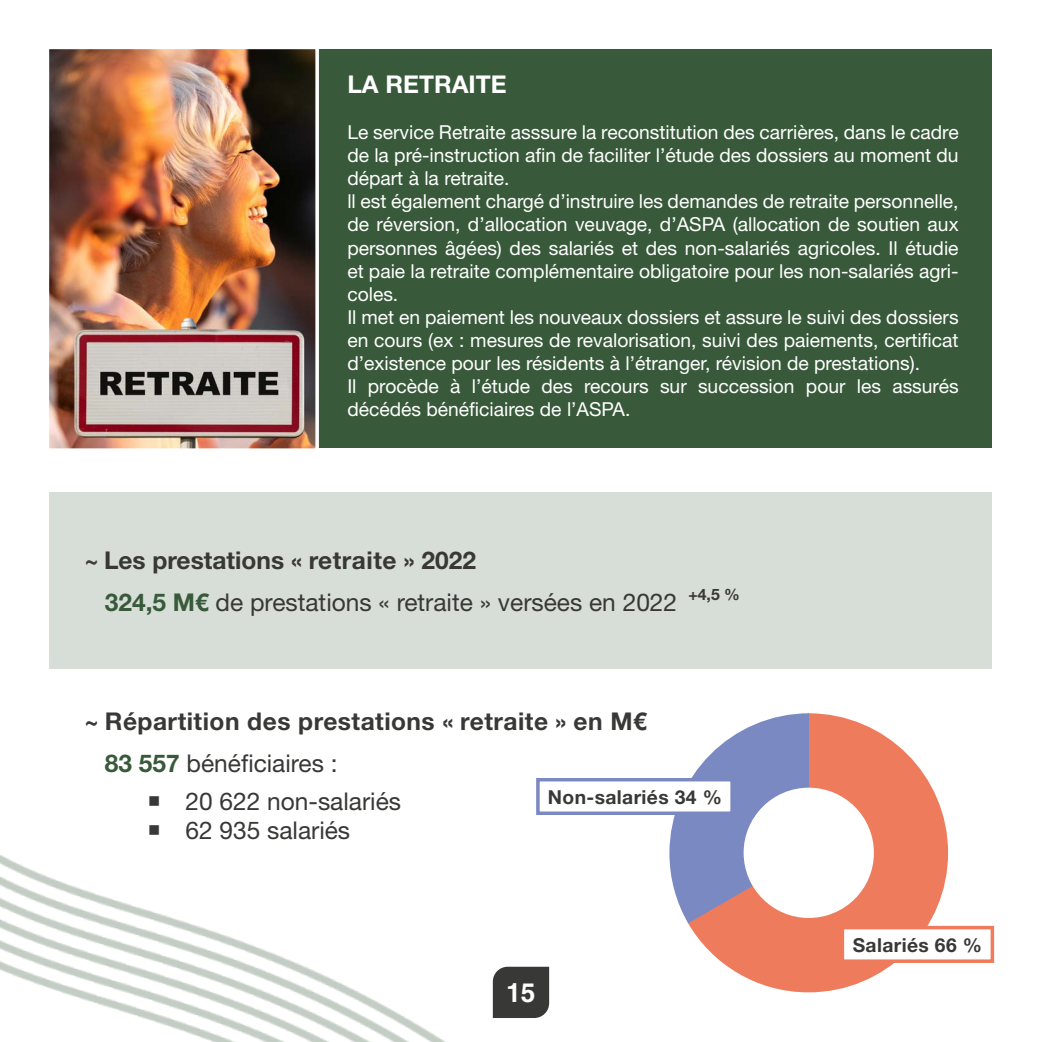
<style>
.page{position:relative;width:1042px;height:1042px;background:#fff}
.page>*{position:absolute;margin:0;border:0;box-sizing:border-box;transform-origin:0 0}
.t1{font:700 26.25px "Helvetica";color:#fff}
.t2{font:24.5px/42px "Helvetica Neue LT Std";color:#383836}
.t3{font:700 24.5px/42px "Helvetica Neue LT Std";letter-spacing:.02em;color:#383836}
.t4{font:700 24.5px "Helvetica Neue LT Std";color:#fff}
.t5{font:19.25px/23.1px "Helvetica Neue LT Std";color:#fff}
.t6{font:700 19.25px "Helvetica Neue LT Std";letter-spacing:.02em;color:#383836}
.s1{font-family:"Helvetica";font-weight:700;color:#3f3f40}
.s2{font-weight:700}
.s3{font-weight:700;color:#385a3a}
.s4{font-family:"Helvetica"}
.s5{color:#385a3a}
.s6{font-weight:400}
</style>
<div class="page">
<img style="left:0;top:855px;width:493px;height:187px">
<div style="left:50px;top:493px;width:942px;height:176px;background:#d7ded8"></div>
<div style="left:321px;top:50px;width:671px;height:398px;background:#385a3a"></div>
<img style="left:49px;top:49px;width:272px;height:400px">
<svg style="left:688px;top:713px;width:260px;height:279px;fill:#ef7b5d"></svg>
<div style="left:743px;top:787px;width:131px;height:131px;background:#fff;border-radius:50%"></div>
<svg style="left:70px;top:713px;width:739px;height:210px"></svg>
<svg style="left:839px;top:924px;width:156px;height:40px"></svg>
<div style="left:493px;top:966px;width:56px;height:52px;background:#383836"></div>
<p class="t4" style="left:347px;top:69px;width:161px">LA RETRAITE</p>
<p class="t5" style="left:347px;top:120px;width:613px">Le service Retraite asssure la reconstitution des carrières, dans le cadre de la pré-instruction afin de faciliter l’étude des dossiers au moment du départ à la retraite.<br>ll est également chargé d’instruire les demandes de retraite personnelle, de réversion, d’allocation veuvage, d’ASPA (allocation de soutien aux personnes âgées) des salariés et des non-salariés agricoles. Il étudie et paie la retraite complémentaire obligatoire pour les non-salariés agri&shy;coles.<br>Il met en paiement les nouveaux dossiers et assure le suivi des dossiers en cours (ex : mesures de revalorisation, suivi des paiements, certificat d’existence pour les résidents à l’étranger, révision de prestations).<br>Il procède à l’étude des recours sur succession pour les assurés décédés bénéficiaires de l’ASPA.</p>
<p class="t2" style="left:105px;top:538px;width:636px;text-indent:-20px"><span class="s1">~</span> <span class="s2">Les prestations « retraite » 2022<br></span><span class="s3">324,5 M€</span> de prestations « retraite » versées en 2022 <sup>+4,5</sup> <sup>%</sup></p>
<p class="t3" style="left:105px;top:699px;width:543px;text-indent:-20px"><span class="s4">~</span> Répartition des prestations « retraite » en M€<br><span class="s5">83 557</span> <span class="s6">bénéficiaires :</span></p>
<p class="t2" style="left:147px;top:780px;width:255px">○ 20 622 non-salariés</p>
<p class="t2" style="left:147px;top:809px;width:204px">○ 62 935 salariés</p>
<p class="t6" style="left:548px;top:785px;width:176px">Non-salariés 34 %</p>
<h1 class="t1" style="left:506px;top:976px;width:31px">15</h1>
<p class="t6" style="left:852px;top:933px;width:131px">Salariés 66 %</p>
</div>
